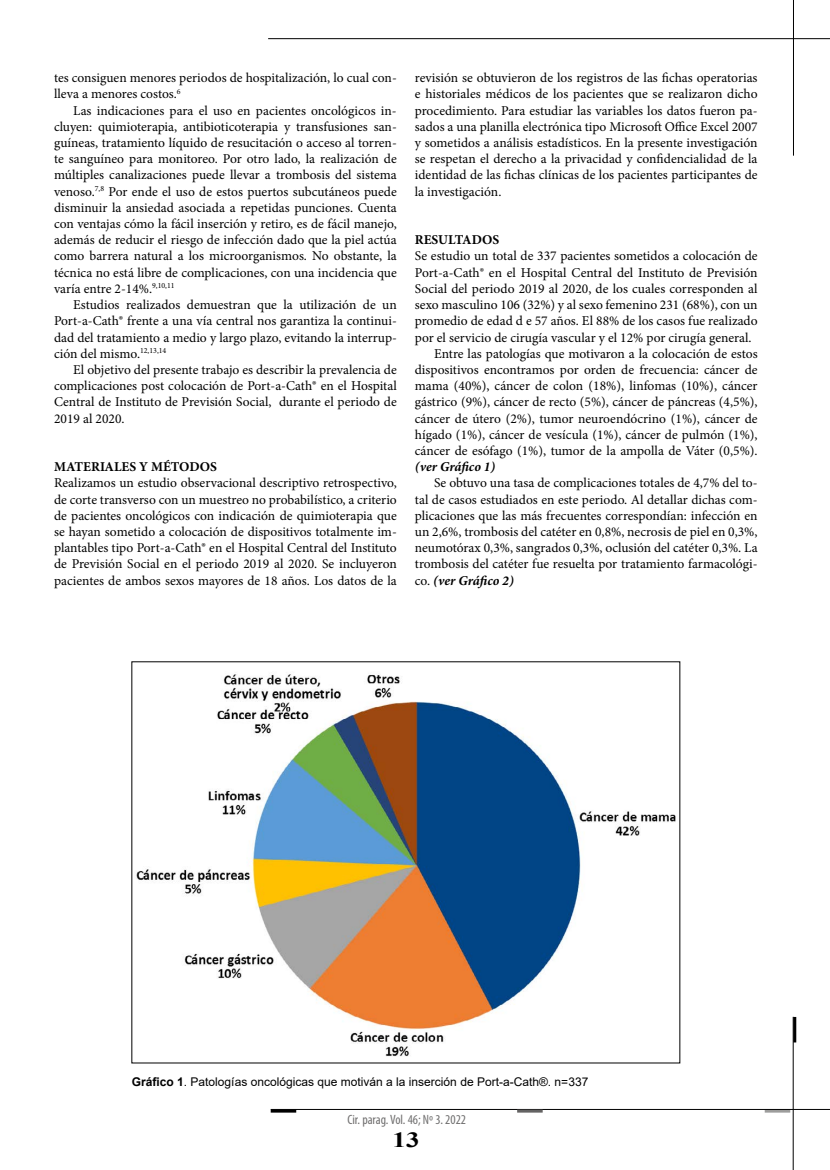
<style>
.page{position:relative;width:830px;height:1170px;background:#fff}
.page>*{position:absolute;margin:0;border:0;box-sizing:border-box;transform-origin:0 0}
.t1{font:700 21.6px "Times New Roman";color:#000;scale:1.25 1}
.t2{font:13.5px/16.2px "Minion Pro";color:#000;text-align:justify}
.t3{font:700 13.5px "Minion Pro";color:#000}
.t4{font:condensed 13.5px "Myriad Pro";color:#706f6f}
.t5{font:italic 700 13.5px "Minion Pro";letter-spacing:-.005em;color:#000}
.t6{font:12px "Arial";color:#000}
.s1{font-weight:700;font-style:italic}
.s2{font-weight:700}
</style>
<div class="page">
<hr style="left:764px;top:1109px;width:25px;height:3px;background:#9d9d9c">
<hr style="left:270px;top:1108px;width:559px;height:1px;background:#000">
<hr style="left:270px;top:1109px;width:26px;height:3px;background:#000">
<hr style="left:517px;top:1109px;width:25px;height:3px;background:#646363">
<hr style="left:792px;top:1016px;width:1px;height:153px;background:#000">
<hr style="left:792px;top:1016px;width:3px;height:26px;background:#000">
<hr style="left:268px;top:38px;width:561px;height:1px;background:#000">
<hr style="left:792px;top:0;width:1px;height:156px;background:#000">
<img style="left:136px;top:674px;width:540px;height:383px">
<p class="t2" style="left:54px;top:70px;width:344px">tes consiguen menores periodos de hospitalización, lo cual con&shy;lleva a menores costos.<sup>6</sup></p>
<p class="t2" style="left:54px;top:102px;width:344px;text-indent:19px">Las indicaciones para el uso en pacientes oncológicos in&shy;cluyen: quimioterapia, antibioticoterapia y transfusiones san&shy;guíneas, tratamiento líquido de resucitación o acceso al torren&shy;te sanguíneo para monitoreo. Por otro lado, la realización de múltiples canalizaciones puede llevar a trombosis del sistema venoso.<sup>7,8</sup> Por ende el uso de estos puertos subcutáneos puede disminuir la ansiedad asociada a repetidas punciones. Cuenta con ventajas cómo la fácil inserción y retiro, es de fácil manejo, además de reducir el riesgo de infección dado que la piel actúa como barrera natural a los microorganismos. No obstante, la técnica no está libre de complicaciones, con una incidencia que varía entre 2-14%.<sup>9,10,11</sup></p>
<p class="t2" style="left:54px;top:297px;width:344px;text-indent:19px">Estudios realizados demuestran que la utilización de un Port-a-Cath® frente a una vía central nos garantiza la continui&shy;dad del tratamiento a medio y largo plazo, evitando la interrup&shy;ción del mismo.<sup>12,13,14</sup></p>
<p class="t2" style="left:54px;top:361px;width:344px;text-indent:19px">El objetivo del presente trabajo es describir la prevalencia de complicaciones post colocación de Port-a-Cath® en el Hospital Central de Instituto de Previsión Social, durante el periodo de 2019 al 2020.</p>
<p class="t3" style="left:54px;top:457px;width:164px">MATERIALES Y MÉTODOS</p>
<p class="t2" style="left:54px;top:475px;width:344px">Realizamos un estudio observacional descriptivo retrospectivo, de corte transverso con un muestreo no probabilístico, a criterio de pacientes oncológicos con indicación de quimioterapia que se hayan sometido a colocación de dispositivos totalmente im&shy;plantables tipo Port-a-Cath® en el Hospital Central del Instituto de Previsión Social en el periodo 2019 al 2020. Se incluyeron pacientes de ambos sexos mayores de 18 años. Los datos de la</p>
<p class="t2" style="left:414px;top:70px;width:344px">revisión se obtuvieron de los registros de las fichas operatorias e historiales médicos de los pacientes que se realizaron dicho procedimiento. Para estudiar las variables los datos fueron pa&shy;sados a una planilla electrónica tipo Microsoft Office Excel 2007 y sometidos a análisis estadísticos. En la presente investigación se respetan el derecho a la privacidad y confidencialidad de la identidad de las fichas clínicas de los pacientes participantes de la investigación.</p>
<p class="t3" style="left:414px;top:230px;width:86px">RESULTADOS</p>
<p class="t2" style="left:414px;top:248px;width:344px">Se estudio un total de 337 pacientes sometidos a colocación de</p>
<p class="t2" style="left:414px;top:264px;width:344px">Port-a-Cath® en el Hospital Central del Instituto de Previsión</p>
<p class="t2" style="left:414px;top:280px;width:344px">Social del periodo 2019 al 2020, de los cuales corresponden al</p>
<p class="t2" style="left:414px;top:297px;width:344px">sexo masculino 106 (32%) y al sexo femenino 231 (68%), con un</p>
<p class="t2" style="left:414px;top:313px;width:344px">promedio de edad d e 57 años. El 88% de los casos fue realizado</p>
<p class="t2" style="left:414px;top:329px;width:338px">por el servicio de cirugía vascular y el 12% por cirugía general.</p>
<p class="t2" style="left:434px;top:345px;width:325px">Entre las patologías que motivaron a la colocación de estos</p>
<p class="t2" style="left:414px;top:361px;width:344px">dispositivos encontramos por orden de frecuencia: cáncer de</p>
<p class="t2" style="left:414px;top:378px;width:344px">mama (40%), cáncer de colon (18%), linfomas (10%), cáncer</p>
<p class="t2" style="left:414px;top:394px;width:344px">gástrico (9%), cáncer de recto (5%), cáncer de páncreas (4,5%),</p>
<p class="t2" style="left:414px;top:410px;width:344px">cáncer de útero (2%), tumor neuroendócrino (1%), cáncer de</p>
<p class="t2" style="left:414px;top:426px;width:344px">hígado (1%), cáncer de vesícula (1%), cáncer de pulmón (1%),</p>
<p class="t2" style="left:414px;top:442px;width:344px">cáncer de esófago (1%), tumor de la ampolla de Váter (0,5%).</p>
<p class="t5" style="left:414px;top:457px;width:82px">(ver Gráfico 1)</p>
<p class="t2" style="left:414px;top:475px;width:344px;text-indent:19px">Se obtuvo una tasa de complicaciones totales de 4,7% del to&shy;tal de casos estudiados en este periodo. Al detallar dichas com&shy;plicaciones que las más frecuentes correspondían: infección en un 2,6%, trombosis del catéter en 0,8%, necrosis de piel en 0,3%, neumotórax 0,3%, sangrados 0,3%, oclusión del catéter 0,3%. La trombosis del catéter fue resuelta por tratamiento farmacológi&shy;co. <span class="s1">(ver Gráfico 2)</span></p>
<p class="t6" style="left:132px;top:1073px;width:458px"><span class="s2">Gráfico 1</span>. Patologías oncológicas que motiván a la inserción de Port-a-Cath®. n=337</p>
<p class="t4" style="left:347px;top:1110px;width:120px">Cir. parag. Vol. 46; Nº 3. 2022</p>
<h1 class="t1" style="left:392px;top:1124px;width:23px">13</h1>
</div>
